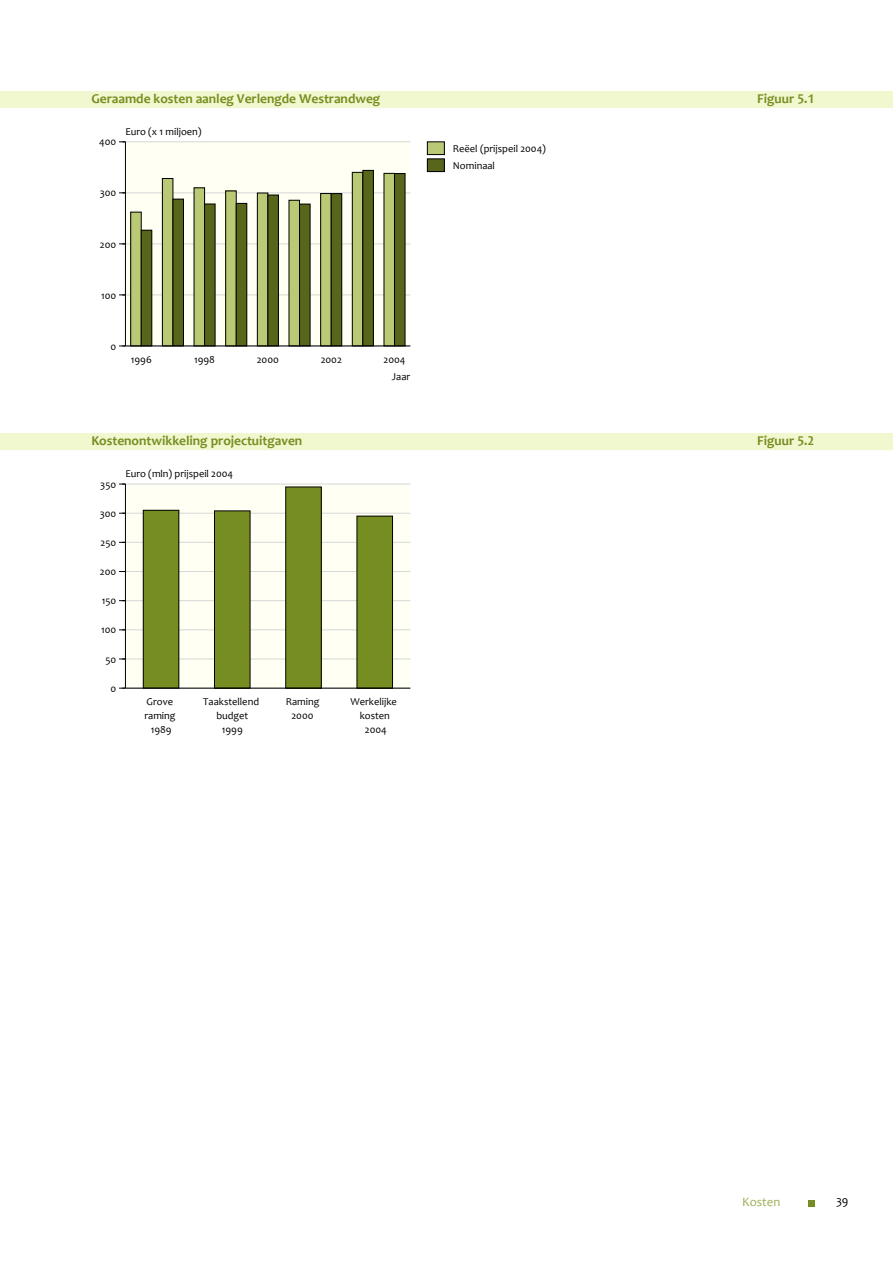
<style>
.page{position:relative;width:893px;height:1263px;background:#fff}
.page>*{position:absolute;margin:0;border:0;box-sizing:border-box;transform-origin:0 0}
.t1{font:700 13.5px "Candara";color:#768e21}
.t2{font:12.75px "Candara";color:#9caf56}
.t3{font:12px "Candara";color:#000}
.t4{font:10.5px/14.1px "Candara";color:#000;text-align:center}
</style>
<div class="page">
<svg style="left:808px;top:1200px;width:6px;height:6px"></svg>
<div style="left:0;top:91px;width:893px;height:17px;background:#f1f7cf"></div>
<div style="left:125px;top:142px;width:285px;height:204px;background:#fffff4"></div>
<hr style="left:125px;top:295px;width:285px;height:1px;background:#d7d7d7">
<hr style="left:125px;top:244px;width:285px;height:1px;background:#d7d7d7">
<hr style="left:125px;top:193px;width:285px;height:1px;background:#d7d7d7">
<hr style="left:125px;top:142px;width:285px;height:1px;background:#d7d7d7">
<div style="left:131px;top:212px;width:10px;height:134px;background:#bac975"></div>
<div style="left:130px;top:212px;width:12px;height:134px;border:1px solid #000"></div>
<div style="left:162px;top:179px;width:11px;height:167px;background:#bac975"></div>
<div style="left:162px;top:178px;width:11px;height:168px;border:1px solid #000"></div>
<div style="left:194px;top:188px;width:11px;height:158px;background:#bac975"></div>
<div style="left:226px;top:191px;width:10px;height:155px;background:#bac975"></div>
<div style="left:225px;top:191px;width:12px;height:155px;border:1px solid #000"></div>
<div style="left:257px;top:193px;width:11px;height:153px;background:#bac975"></div>
<div style="left:257px;top:193px;width:11px;height:153px;border:1px solid #000"></div>
<div style="left:289px;top:200px;width:11px;height:146px;background:#bac975"></div>
<div style="left:321px;top:194px;width:10px;height:152px;background:#bac975"></div>
<div style="left:320px;top:193px;width:12px;height:153px;border:1px solid #000"></div>
<div style="left:352px;top:172px;width:11px;height:174px;background:#bac975"></div>
<div style="left:352px;top:172px;width:11px;height:174px;border:1px solid #000"></div>
<div style="left:384px;top:173px;width:10px;height:173px;background:#bac975"></div>
<div style="left:141px;top:230px;width:11px;height:116px;background:#57661a"></div>
<div style="left:141px;top:230px;width:11px;height:116px;border:1px solid #000"></div>
<div style="left:173px;top:199px;width:10px;height:147px;background:#57661a"></div>
<div style="left:173px;top:199px;width:11px;height:147px;border:1px solid #000"></div>
<div style="left:205px;top:204px;width:10px;height:142px;background:#57661a"></div>
<div style="left:204px;top:204px;width:11px;height:142px;border:1px solid #000"></div>
<div style="left:236px;top:203px;width:11px;height:143px;background:#57661a"></div>
<div style="left:236px;top:203px;width:11px;height:143px;border:1px solid #000"></div>
<div style="left:268px;top:195px;width:10px;height:151px;background:#57661a"></div>
<div style="left:268px;top:195px;width:11px;height:151px;border:1px solid #000"></div>
<div style="left:300px;top:204px;width:10px;height:142px;background:#57661a"></div>
<div style="left:299px;top:204px;width:11px;height:142px;border:1px solid #000"></div>
<div style="left:331px;top:194px;width:11px;height:152px;background:#57661a"></div>
<div style="left:331px;top:193px;width:11px;height:153px;border:1px solid #000"></div>
<div style="left:363px;top:170px;width:10px;height:176px;background:#57661a"></div>
<div style="left:363px;top:170px;width:11px;height:176px;border:1px solid #000"></div>
<div style="left:394px;top:174px;width:11px;height:172px;background:#57661a"></div>
<div style="left:394px;top:173px;width:11px;height:173px;border:1px solid #000"></div>
<hr style="left:125px;top:346px;width:285px;height:1px;background:#000">
<hr style="left:125px;top:142px;width:1px;height:204px;background:#000">
<div style="left:427px;top:142px;width:17px;height:13px;background:#bac975"></div>
<div style="left:427px;top:142px;width:18px;height:13px;border:1px solid #000"></div>
<div style="left:427px;top:159px;width:17px;height:13px;background:#57661a"></div>
<div style="left:427px;top:159px;width:18px;height:13px;border:1px solid #000"></div>
<div style="left:0;top:433px;width:893px;height:17px;background:#f1f7cf"></div>
<div style="left:125px;top:484px;width:285px;height:204px;background:#fffff4"></div>
<hr style="left:125px;top:659px;width:285px;height:1px;background:#d7d7d7">
<hr style="left:125px;top:630px;width:285px;height:1px;background:#d7d7d7">
<hr style="left:125px;top:600px;width:285px;height:1px;background:#d7d7d7">
<hr style="left:125px;top:571px;width:285px;height:1px;background:#d7d7d7">
<hr style="left:125px;top:542px;width:285px;height:1px;background:#d7d7d7">
<hr style="left:125px;top:513px;width:285px;height:1px;background:#d7d7d7">
<hr style="left:125px;top:484px;width:285px;height:1px;background:#d7d7d7">
<div style="left:143px;top:510px;width:36px;height:178px;background:#768e21"></div>
<div style="left:143px;top:510px;width:36px;height:178px;border:1px solid #000"></div>
<div style="left:214px;top:511px;width:36px;height:177px;background:#768e21"></div>
<div style="left:214px;top:510px;width:36px;height:178px;border:1px solid #000"></div>
<div style="left:286px;top:487px;width:35px;height:201px;background:#768e21"></div>
<div style="left:285px;top:487px;width:37px;height:201px;border:1px solid #000"></div>
<div style="left:357px;top:516px;width:35px;height:172px;background:#768e21"></div>
<div style="left:357px;top:516px;width:36px;height:172px;border:1px solid #000"></div>
<hr style="left:125px;top:688px;width:285px;height:1px;background:#000">
<hr style="left:125px;top:484px;width:1px;height:204px;background:#000">
<p class="t1" style="left:91px;top:90px;width:290px">Geraamde kosten aanleg Verlengde Westrandweg</p>
<p class="t4" style="left:99px;top:135px;width:19px">400</p>
<p class="t4" style="left:125px;top:124px;width:78px">Euro (x 1 miljoen)</p>
<p class="t4" style="left:100px;top:186px;width:18px">300</p>
<p class="t4" style="left:100px;top:237px;width:18px">200</p>
<p class="t4" style="left:101px;top:288px;width:17px">100</p>
<p class="t4" style="left:111px;top:339px;width:7px">0</p>
<p class="t4" style="left:131px;top:352px;width:22px">1996</p>
<p class="t4" style="left:194px;top:352px;width:22px">1998</p>
<p class="t4" style="left:257px;top:352px;width:24px">2000</p>
<p class="t4" style="left:321px;top:352px;width:23px">2002</p>
<p class="t4" style="left:392px;top:351px;width:20px;line-height:17.2px;text-align:left;text-indent:-8px">2004<br>Jaar</p>
<p class="t1" style="left:91px;top:432px;width:212px">Kostenontwikkeling projectuitgaven</p>
<p class="t4" style="left:100px;top:477px;width:18px">350</p>
<p class="t4" style="left:100px;top:506px;width:18px">300</p>
<p class="t4" style="left:101px;top:535px;width:17px">250</p>
<p class="t4" style="left:100px;top:564px;width:18px">200</p>
<p class="t4" style="left:102px;top:594px;width:16px">150</p>
<p class="t4" style="left:101px;top:623px;width:17px">100</p>
<p class="t4" style="left:105px;top:652px;width:12px">50</p>
<p class="t4" style="left:111px;top:681px;width:7px">0</p>
<p class="t4" style="left:125px;top:466px;width:109px">Euro (mln) prijspeil 2004</p>
<p class="t4" style="left:145px;top:695px;width:33px">Grove raming<br>1989</p>
<p class="t4" style="left:203px;top:695px;width:57px">Taakstellend budget<br>1999</p>
<p class="t4" style="left:286px;top:694px;width:35px">Raming<br>2000</p>
<p class="t4" style="left:351px;top:694px;width:48px">Werkelijke kosten<br>2004</p>
<p class="t4" style="left:453px;top:140px;width:95px;line-height:17px;text-align:left">Reëel (prijspeil 2004)<br>Nominaal</p>
<p class="t1" style="left:757px;top:90px;width:59px">Figuur 5.1</p>
<p class="t1" style="left:757px;top:432px;width:59px">Figuur 5.2</p>
<p class="t2" style="left:742px;top:1194px;width:40px">Kosten</p>
<p class="t3" style="left:836px;top:1195px;width:14px">39</p>
</div>
